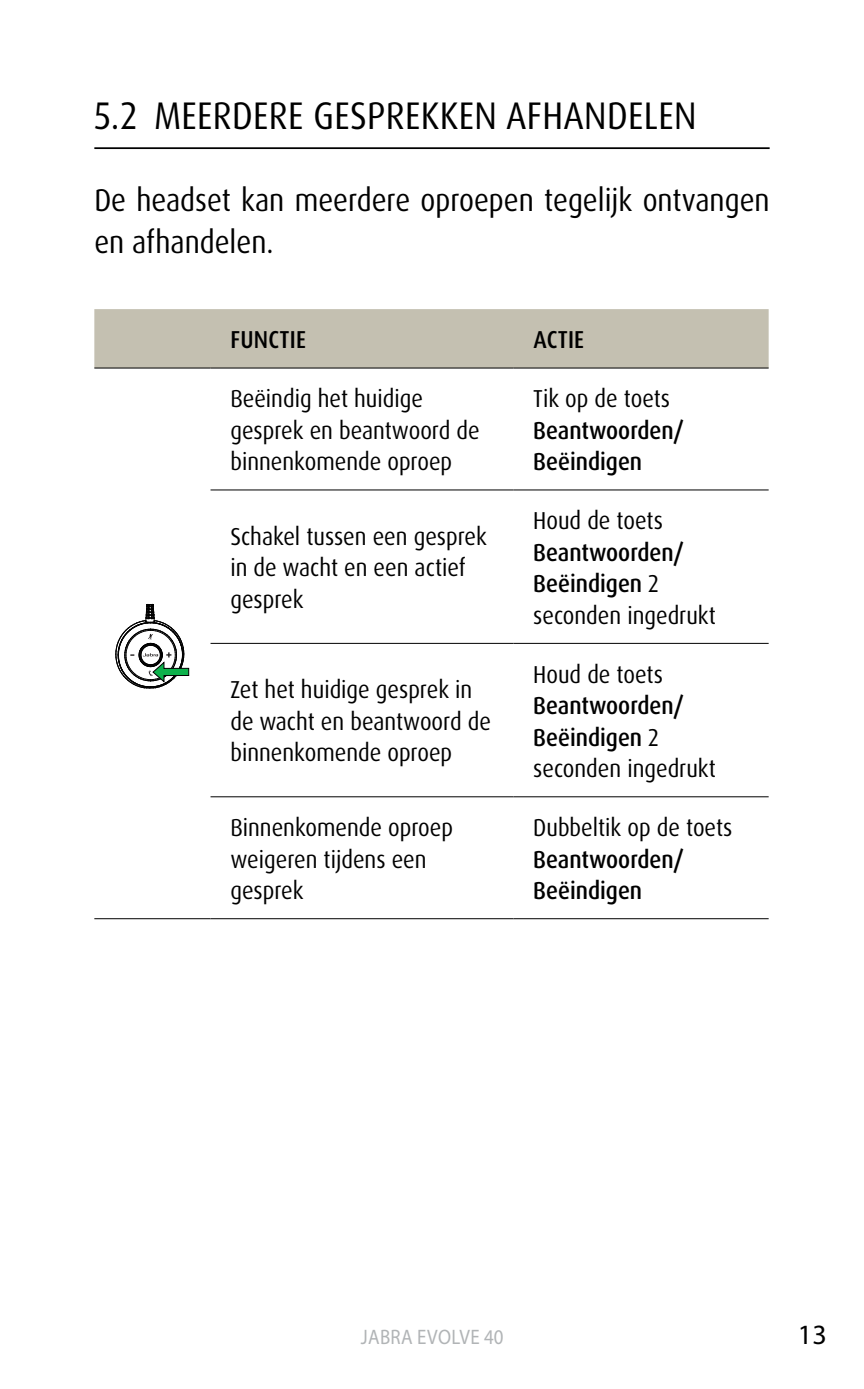
<style>
.page{position:relative;width:864px;height:1389px;background:#fff}
.page>*{position:absolute;margin:0;border:0;box-sizing:border-box;transform-origin:0 0}
.t1{font:38.5px "Dax Pro";letter-spacing:.01em;color:#000;scale:.9 1}
.t2{font:31.5px/42px "Dax Pro";color:#000;scale:.9 1}
.t3{font:28px "Myriad Pro";color:#000}
.t4{font:24.5px/31.5px "Dax Pro";color:#000;scale:.9 1}
.t5{font:500 24.5px/31.5px "Dax Pro";color:#000;scale:.9 1}
.t6{font:21px "Myriad Pro";letter-spacing:.02em;color:#b1b4b6;scale:.9 1}
.s1{font-weight:400}
</style>
<div class="page">
<hr style="left:94px;top:147px;width:675px;height:2px;background:#000">
<div style="left:94px;top:309px;width:674px;height:58px;background:#c4c0b1"></div>
<hr style="left:94px;top:918px;width:116px;height:1px;background:#000">
<hr style="left:210px;top:489px;width:303px;height:2px;background:#000">
<hr style="left:513px;top:489px;width:255px;height:2px;background:#000">
<hr style="left:210px;top:643px;width:303px;height:1px;background:#000">
<hr style="left:513px;top:643px;width:255px;height:1px;background:#000">
<hr style="left:210px;top:796px;width:303px;height:1px;background:#000">
<hr style="left:513px;top:796px;width:255px;height:1px;background:#000">
<hr style="left:210px;top:918px;width:303px;height:1px;background:#000">
<hr style="left:513px;top:918px;width:255px;height:1px;background:#000">
<hr style="left:94px;top:367px;width:116px;height:2px;background:#000">
<hr style="left:210px;top:367px;width:303px;height:2px;background:#000">
<hr style="left:513px;top:367px;width:255px;height:2px;background:#000">
<svg style="left:115px;top:604px;width:74px;height:85px"></svg>
<h1 class="t1" style="left:94px;top:91px;width:670px">5.2 MEERDERE GESPREKKEN AFHANDELEN</h1>
<p class="t2" style="left:94px;top:179px;width:751px">De headset kan meerdere oproepen tegelijk ontvangen en afhandelen.</p>
<p class="t5" style="left:230px;top:324px;width:85px">FUNCTIE</p>
<p class="t5" style="left:533px;top:324px;width:58px">ACTIE</p>
<p class="t4" style="left:230px;top:383px;width:278px">Beëindig het huidige gesprek en beantwoord de binnenkomende oproep</p>
<p class="t4" style="left:533px;top:383px;width:153px">Tik op de toets</p>
<p class="t5" style="left:533px;top:415px;width:169px">Beantwoorden/<br>Beëindigen</p>
<p class="t4" style="left:230px;top:521px;width:286px">Schakel tussen een gesprek in de wacht en een actief gesprek</p>
<p class="t4" style="left:230px;top:674px;width:291px">Zet het huidige gesprek in de wacht en beantwoord de binnenkomende oproep</p>
<p class="t4" style="left:533px;top:505px;width:145px">Houd de toets</p>
<p class="t5" style="left:533px;top:536px;width:204px">Beantwoorden/<br>Beëindigen <span class="s1">2 seconden ingedrukt</span></p>
<p class="t4" style="left:533px;top:658px;width:145px">Houd de toets</p>
<p class="t5" style="left:533px;top:690px;width:204px">Beantwoorden/<br>Beëindigen <span class="s1">2 seconden ingedrukt</span></p>
<p class="t4" style="left:230px;top:812px;width:249px">Binnenkomende oproep weigeren tijdens een gesprek</p>
<p class="t4" style="left:533px;top:812px;width:223px">Dubbeltik op de toets</p>
<p class="t5" style="left:533px;top:843px;width:169px">Beantwoorden/<br>Beëindigen</p>
<p class="t6" style="left:360px;top:1324px;width:160px">JABRA EVOLVE 40</p>
<p class="t3" style="left:797px;top:1317px;width:30px">13</p>
</div>
